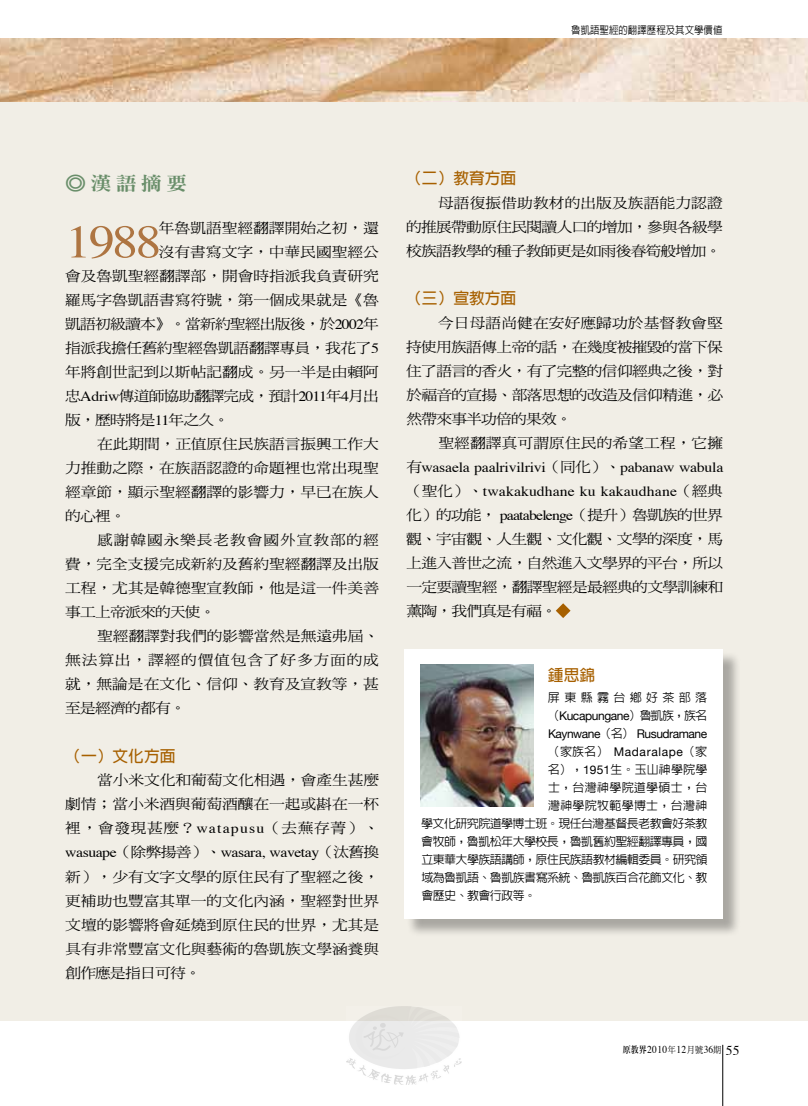
<style>
.page{position:relative;width:808px;height:1106px;background:#fff}
.page>*{position:absolute;margin:0;border:0;box-sizing:border-box;transform-origin:0 0}
.t1{font:46.8px "Times";color:#ae7542;scale:1.11 1}
.t2{font:18.9px "DF Ming Std W9";color:#698e6a;scale:1.11 1}
.t3{font:700 15.75px "AR Hei B5";color:#a76000}
.t4{font:14.1px/24px "DF Ming Std W5";letter-spacing:-.005em;color:#000;text-align:justify;scale:1.11 1}
.t5{font:14.1px "DF Ming Std W5";letter-spacing:-.045em;color:#000;scale:1.11 1}
.t6{font:14.1px "DF Ming Std W5";letter-spacing:-.05em;color:#000;scale:1.11 1}
.t7{font:14.1px "Times";letter-spacing:-.015em;color:#000;scale:1.11 1}
.t8{font:14.1px "Times";letter-spacing:.01em;color:#000;scale:1.11 1}
.t9{font:14.1px "DF Ming Std W5";letter-spacing:-.03em;color:#000;scale:1.11 1}
.t10{font:14.1px "DF Ming Std W5";letter-spacing:.05em;color:#000;scale:1.11 1}
.t11{font:14.1px "DF Ming Std W5";letter-spacing:.055em;color:#000;scale:1.11 1}
.t12{font:500 12px "AR Hei B5";letter-spacing:-.05em;color:#000}
.t13{font:12px "Helvetica Neue";letter-spacing:-.035em;color:#000}
.t14{font:500 12px "AR Hei B5";letter-spacing:.025em;color:#000}
.t15{font:12px "Helvetica Neue";letter-spacing:.055em;color:#000}
.t16{font:500 12px "AR Hei B5";letter-spacing:.365em;color:#000}
.t17{font:10.5px "Times";letter-spacing:.05em;color:#000;scale:.9 1}
.t18{font:500 10.5px "AR Hei B5";color:#000;scale:.9 1}
.s1{font-family:"Times"}
.s2{font-family:"DF Ming Std W5"}
.s3{font-family:"AR Hei B5";font-weight:500}
.s4{font-family:"Helvetica Neue";font-weight:400}
.s5{font-family:"AR Ming B5";font-weight:800;font-size:9px}
.s6{font-family:"DF Ming Std W5";font-size:9px}
.s7{font-size:13.5px}
</style>
<div class="page">
<div style="left:0;top:42px;width:808px;height:978px;background:#f1eee6"></div>
<img style="left:0;top:39px;width:808px;height:62px">
<hr style="left:722px;top:1044px;width:1px;height:62px;background:#000">
<div style="left:406px;top:651px;width:336px;height:286px;background:#000;opacity:.3"></div>
<div style="left:404px;top:649px;width:319px;height:269px;background:#fff"></div>
<img style="left:421px;top:664px;width:112px;height:142px">
<svg style="left:556px;top:603px;width:14px;height:15px"></svg>
<img style="left:347px;top:1006px;width:114px;height:78px">
<p class="t18" style="left:571px;top:25px;width:170px">魯凱語聖經的翻譯歷程及其文學價值</p>
<p class="t2" style="left:65px;top:173px;width:111px">◎漢語摘要</p>
<p class="t1" style="left:65px;top:198px;width:88px">1988</p>
<p class="t4" style="left:159px;top:216px;width:200px">年魯凱語聖經翻譯開始之初，還</p>
<p class="t4" style="left:159px;top:240px;width:200px">沒有書寫文字，中華民國聖經公</p>
<p class="t4" style="left:65px;top:264px;width:284px">會及魯凱聖經翻譯部，開會時指派我負責研究</p>
<p class="t4" style="left:65px;top:288px;width:284px">羅馬字魯凱語書寫符號，第一個成果就是《魯</p>
<p class="t6" style="left:65px;top:316px;width:284px">凱語初級讀本》。當新約聖經出版後，於<span class="s1">2002</span>年</p>
<p class="t9" style="left:65px;top:340px;width:284px">指派我擔任舊約聖經魯凱語翻譯專員，我花了<span class="s1">5</span></p>
<p class="t4" style="left:65px;top:360px;width:284px">年將創世記到以斯帖記翻成。另一半是由賴阿</p>
<p class="t6" style="left:65px;top:388px;width:284px">忠<span class="s1">Adriw</span>傳道師協助翻譯完成，預計<span class="s1">2011</span>年<span class="s1">4</span>月出</p>
<p class="t4" style="left:65px;top:408px;width:149px">版，歷時將是<span class="s1">11</span>年之久。</p>
<p class="t4" style="left:97px;top:432px;width:255px">在此期間，正值原住民族語言振興工作大</p>
<p class="t4" style="left:65px;top:456px;width:284px">力推動之際，在族語認證的命題裡也常出現聖</p>
<p class="t4" style="left:65px;top:480px;width:284px">經章節，顯示聖經翻譯的影響力，早已在族人</p>
<p class="t4" style="left:65px;top:504px;width:56px">的心裡。</p>
<p class="t11" style="left:97px;top:532px;width:255px">感謝韓國永樂長老教會國外宣教部的經</p>
<p class="t4" style="left:65px;top:552px;width:284px">費，完全支援完成新約及舊約聖經翻譯及出版</p>
<p class="t4" style="left:65px;top:576px;width:284px">工程，尤其是韓德聖宣教師，他是這一件美善</p>
<p class="t6" style="left:65px;top:604px;width:137px">事工上帝派來的天使。</p>
<p class="t4" style="left:97px;top:624px;width:255px">聖經翻譯對我們的影響當然是無遠弗屆、</p>
<p class="t10" style="left:65px;top:652px;width:284px">無法算出，譯經的價值包含了好多方面的成</p>
<p class="t4" style="left:65px;top:672px;width:284px">就，無論是在文化、信仰、教育及宣教等，甚</p>
<p class="t6" style="left:65px;top:700px;width:110px">至是經濟的都有。</p>
<p class="t3" style="left:65px;top:748px;width:112px">（一）文化方面</p>
<p class="t4" style="left:65px;top:768px;width:284px;text-indent:32px">當小米文化和葡萄文化相遇，會產生甚麼劇情；當小米酒與葡萄酒釀在一起或斟在一杯裡，會發現甚麼？<span class="s1">watapusu</span>（去蕪存菁）、<span class="s1">wasuape</span>（除弊揚善）、<span class="s1">wasara, wavetay</span>（汰舊換新），少有文字文學的原住民有了聖經之後，更補助也豐富其單一的文化內涵，聖經對世界文壇的影響將會延燒到原住民的世界，尤其是具有非常豐富文化與藝術的魯凱族文學涵養與創作應是指日可待。</p>
<p class="t3" style="left:406px;top:170px;width:112px">（二）教育方面</p>
<p class="t4" style="left:406px;top:190px;width:287px;text-indent:32px">母語復振借助教材的出版及族語能力認證的推展帶動原住民閱讀人口的增加，參與各級學校族語教學的種子教師更是如雨後春筍般增加。</p>
<p class="t3" style="left:406px;top:290px;width:112px">（三）宣教方面</p>
<p class="t4" style="left:438px;top:310px;width:258px">今日母語尚健在安好應歸功於基督教會堅</p>
<p class="t5" style="left:406px;top:339px;width:287px">持使用族語傳上帝的話，在幾度被摧毀的當下保</p>
<p class="t5" style="left:406px;top:363px;width:287px">住了語言的香火，有了完整的信仰經典之後，對</p>
<p class="t5" style="left:406px;top:387px;width:287px">於福音的宣揚、部落思想的改造及信仰精進，必</p>
<p class="t6" style="left:406px;top:411px;width:150px">然帶來事半功倍的果效。</p>
<p class="t4" style="left:438px;top:430px;width:258px">聖經翻譯真可謂原住民的希望工程，它擁</p>
<p class="t7" style="left:406px;top:454px;width:287px"><span class="s2">有</span>wasaela paalrivilrivi<span class="s2">（同化）、</span>pabanaw wabula</p>
<p class="t8" style="left:407px;top:478px;width:286px"><span class="s2">（聖化）、</span>twakakudhane ku kakaudhane<span class="s2">（經典</span></p>
<p class="t6" style="left:406px;top:507px;width:287px">化）的功能， <span class="s1">paatabelenge</span>（提升）魯凱族的世界</p>
<p class="t5" style="left:406px;top:531px;width:287px">觀、宇宙觀、人生觀、文化觀、文學的深度，馬</p>
<p class="t5" style="left:406px;top:555px;width:287px">上進入普世之流，自然進入文學界的平台，所以</p>
<p class="t5" style="left:406px;top:579px;width:287px">一定要讀聖經，翻譯聖經是最經典的文學訓練和</p>
<p class="t6" style="left:406px;top:603px;width:137px">薰陶，我們真是有福。</p>
<p class="t3" style="left:548px;top:667px;width:49px">鍾思錦</p>
<p class="t16" style="left:548px;top:691px;width:161px">屏東縣霧台鄉好茶部落</p>
<p class="t13" style="left:548px;top:708px;width:161px"><span class="s3">（</span>Kucapungane<span class="s3">）魯凱族，族名</span></p>
<p class="t13" style="left:548px;top:726px;width:161px">Kaynwane<span class="s3">（名）</span> Rusudramane</p>
<p class="t15" style="left:548px;top:744px;width:161px"><span class="s3">（家族名）</span> Madaralape<span class="s3">（家</span></p>
<p class="t12" style="left:548px;top:763px;width:161px">名），<span class="s4">1951</span>生。玉山神學院學</p>
<p class="t14" style="left:548px;top:781px;width:161px">士，台灣神學院道學碩士，台</p>
<p class="t14" style="left:548px;top:799px;width:161px">灣神學院牧範學博士，台灣神</p>
<p class="t12" style="left:421px;top:817px;width:288px">學文化研究院道學博士班。現任台灣基督長老教會好茶教</p>
<p class="t12" style="left:421px;top:835px;width:288px">會牧師，魯凱松年大學校長，魯凱舊約聖經翻譯專員，國</p>
<p class="t12" style="left:421px;top:853px;width:288px">立東華大學族語講師，原住民族語教材編輯委員。研究領</p>
<p class="t12" style="left:421px;top:871px;width:288px">域為魯凱語、魯凱族書寫系統、魯凱族百合花飾文化、教</p>
<p class="t12" style="left:421px;top:889px;width:116px">會歷史、教會行政等。</p>
<p class="t17" style="left:623px;top:1039px;width:131px"><span class="s5">原教界</span>2010<span class="s6">年</span>12<span class="s6">月號</span>36<span class="s6">期</span> <span class="s7">55</span></p>
</div>
